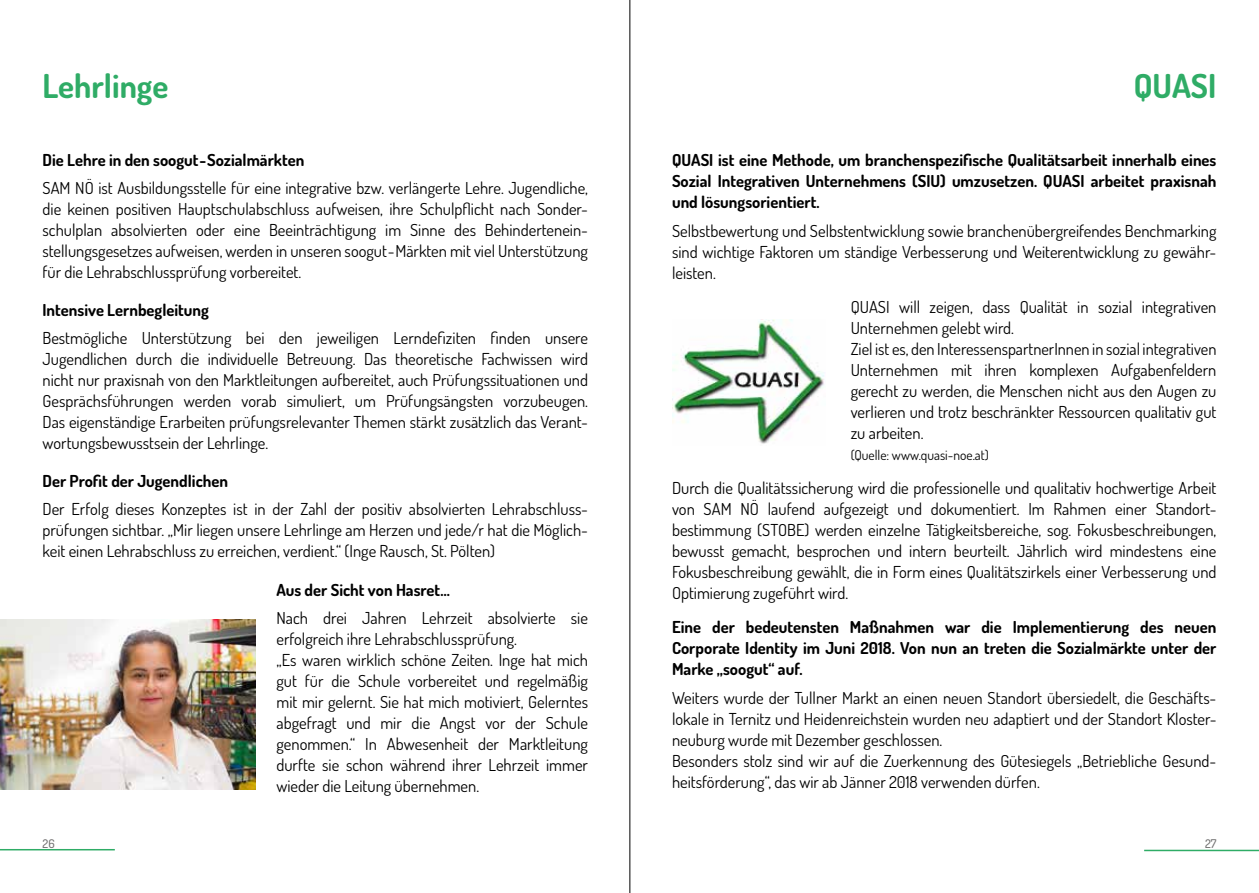
<style>
.page{position:relative;width:1259px;height:893px;background:#fff}
.page>*{position:absolute;margin:0;border:0;box-sizing:border-box;transform-origin:0 0}
.t1{font:700 33px "Dosis";color:#2fac66}
.t2{font:16.5px/21px "Dosis";color:#000;text-align:justify}
.t3{font:700 16.5px/21px "Dosis";color:#000;text-align:justify}
.t4{font:13.5px "Dosis";color:#000}
.t5{font:500 12px "Dosis";color:#706f6f}
</style>
<div class="page">
<hr style="left:0;top:849px;width:115px;height:1px;background:#2fac66">
<hr style="left:1144px;top:850px;width:115px;height:1px;background:#2fac66">
<img style="left:0;top:620px;width:255px;height:170px">
<img style="left:672px;top:320px;width:152px;height:124px">
<hr style="left:629px;top:0;width:1px;height:893px;background:#000">
<h1 class="t1" style="left:43px;top:64px;width:127px">Lehrlinge</h1>
<p class="t3" style="left:43px;top:149px;width:263px">Die Lehre in den soogut-Sozialmärkten</p>
<p class="t2" style="left:43px;top:177px;width:547px">SAM NÖ ist Ausbildungsstelle für eine integrative bzw. verlängerte Lehre. Jugendliche, die keinen positiven Hauptschulabschluss aufweisen, ihre Schulpflicht nach Sonder&shy;schulplan absolvierten oder eine Beeinträchtigung im Sinne des Behindertenein&shy;stellungsgesetzes aufweisen, werden in unseren soogut-Märkten mit viel Unterstützung für die Lehrabschlussprüfung vorbereitet.</p>
<p class="t3" style="left:43px;top:299px;width:168px">Intensive Lernbegleitung</p>
<p class="t2" style="left:43px;top:327px;width:547px">Bestmögliche Unterstützung bei den jeweiligen Lerndefiziten finden unsere Jugendlichen durch die individuelle Betreuung. Das theoretische Fachwissen wird nicht nur praxisnah von den Marktleitungen aufbereitet, auch Prüfungssituationen und Gesprächsführungen werden vorab simuliert, um Prüfungsängsten vorzubeugen.<br>Das eigenständige Erarbeiten prüfungsrelevanter Themen stärkt zusätzlich das Verant&shy;wortungsbewusstsein der Lehrlinge.</p>
<p class="t3" style="left:43px;top:471px;width:187px">Der Profit der Jugendlichen</p>
<p class="t2" style="left:43px;top:498px;width:547px">Der Erfolg dieses Konzeptes ist in der Zahl der positiv absolvierten Lehrabschluss&shy;prüfungen sichtbar. „Mir liegen unsere Lehrlinge am Herzen und jede/r hat die Möglich&shy;keit einen Lehrabschluss zu erreichen, verdient.“ (Inge Rausch, St. Pölten)</p>
<p class="t3" style="left:276px;top:579px;width:175px">Aus der Sicht von Hasret…</p>
<p class="t2" style="left:276px;top:607px;width:313px;text-align:left">Nach drei Jahren Lehrzeit absolvierte sie erfolgreich ihre Lehrabschlussprüfung.<br>„Es waren wirklich schöne Zeiten. Inge hat mich gut für die Schule vorbereitet und regelmäßig mit mir gelernt. Sie hat mich motiviert, Gelerntes abgefragt und mir die Angst vor der Schule genommen.“ In Abwesenheit der Marktleitung durfte sie schon während ihrer Lehrzeit immer wieder die Leitung übernehmen.</p>
<h1 class="t1" style="left:1133px;top:64px;width:84px">QUASI</h1>
<p class="t3" style="left:672px;top:149px;width:546px">QUASI ist eine Methode, um branchenspezifische Qualitätsarbeit innerhalb eines Sozial Integrativen Unternehmens (SIU) umzusetzen. QUASI arbeitet praxisnah und lösungsorientiert.</p>
<p class="t2" style="left:672px;top:220px;width:546px">Selbstbewertung und Selbstentwicklung sowie branchenübergreifendes Benchmarking sind wichtige Faktoren um ständige Verbesserung und Weiterentwicklung zu gewähr&shy;leisten.</p>
<p class="t2" style="left:850px;top:296px;width:367px;text-align:left">QUASI will zeigen, dass Qualität in sozial integrativen Unternehmen gelebt wird.<br>Ziel ist es, den InteressenspartnerInnen in sozial integrativen Unternehmen mit ihren komplexen Aufgabenfeldern gerecht zu werden, die Menschen nicht aus den Augen zu verlieren und trotz beschränkter Ressourcen qualitativ gut zu arbeiten.</p>
<p class="t4" style="left:850px;top:446px;width:140px">(Quelle: www.quasi-noe.at)</p>
<p class="t2" style="left:672px;top:477px;width:546px">Durch die Qualitätssicherung wird die professionelle und qualitativ hochwertige Arbeit von SAM NÖ laufend aufgezeigt und dokumentiert. Im Rahmen einer Standort&shy;bestimmung (STOBE) werden einzelne Tätigkeitsbereiche, sog. Fokusbeschreibungen, bewusst gemacht, besprochen und intern beurteilt. Jährlich wird mindestens eine Fokusbeschreibung gewählt, die in Form eines Qualitätszirkels einer Verbesserung und Optimierung zugeführt wird.</p>
<p class="t3" style="left:672px;top:616px;width:546px">Eine der bedeutensten Maßnahmen war die Implementierung des neuen Corporate Identity im Juni 2018. Von nun an treten die Sozialmärkte unter der Marke „soogut“ auf.</p>
<p class="t2" style="left:672px;top:687px;width:546px;text-align:left">Weiters wurde der Tullner Markt an einen neuen Standort übersiedelt, die Geschäfts&shy;lokale in Ternitz und Heidenreichstein wurden neu adaptiert und der Standort Kloster&shy;neuburg wurde mit Dezember geschlossen.<br>Besonders stolz sind wir auf die Zuerkennung des Gütesiegels „Betriebliche Gesund&shy;heitsförderung“, das wir ab Jänner 2018 verwenden dürfen.</p>
<p class="t5" style="left:43px;top:836px;width:14px">26</p>
<p class="t5" style="left:1205px;top:836px;width:13px">27</p>
</div>
